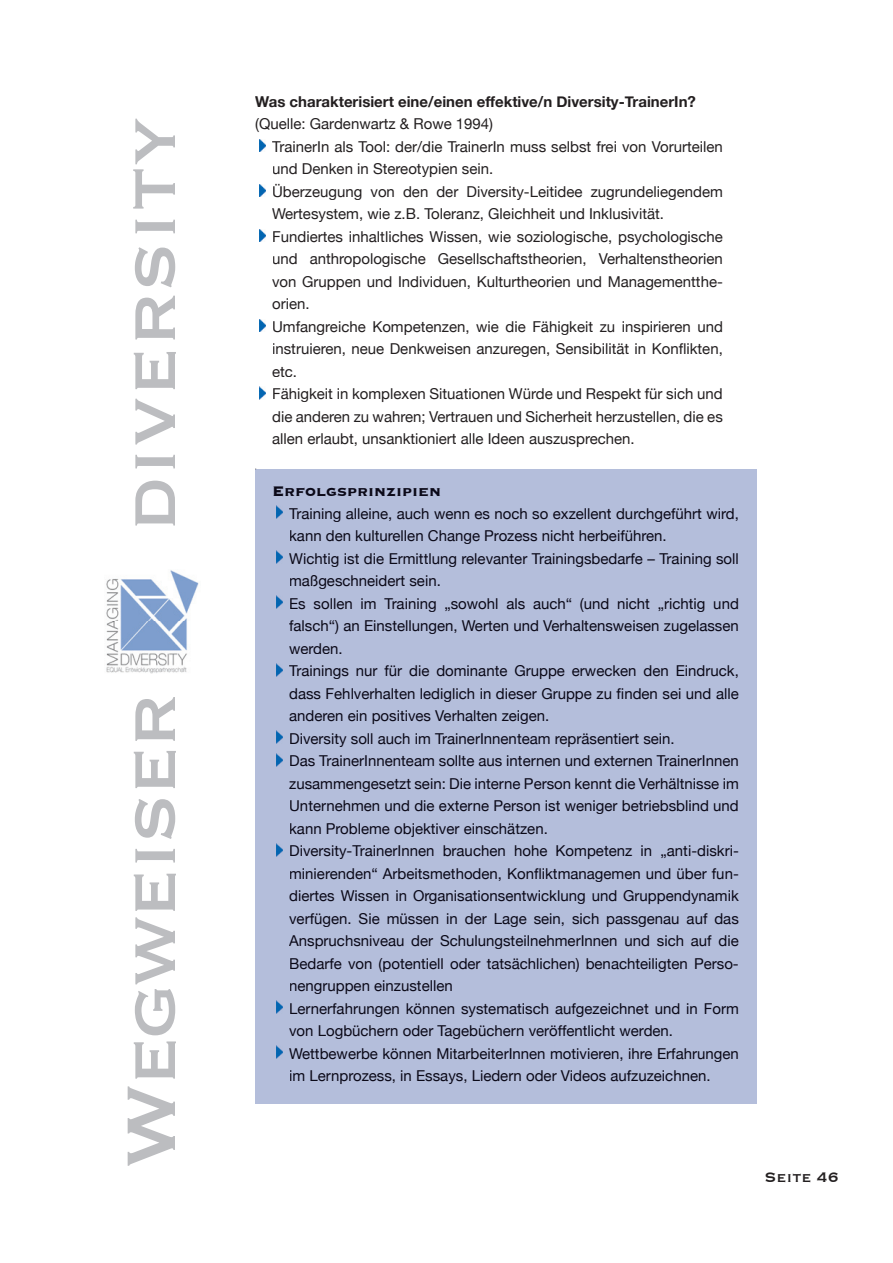
<style>
.page{position:relative;width:893px;height:1263px;background:#fff}
.page>*{position:absolute;margin:0;border:0;box-sizing:border-box;transform-origin:0 0}
.t1{font:90px "Copperplate";letter-spacing:-.015em;color:#bcbdc0}
.t2{font:700 18px "Copperplate";color:#0b0918}
.t3{font:18px "Copperplate";color:#231f20}
.t4{font:15px/22.5px "Helvetica Neue";color:#0b0918}
.t5{font:15px/22.5px "Helvetica Neue";color:#231f20}
.t6{font:700 15px "Helvetica Neue";color:#231f20}
</style>
<div class="page">
<img style="left:106px;top:570px;width:93px;height:103px">
<svg style="left:259px;top:139px;width:7px;height:13px"></svg>
<svg style="left:259px;top:184px;width:7px;height:13px"></svg>
<svg style="left:259px;top:229px;width:7px;height:13px"></svg>
<svg style="left:259px;top:319px;width:7px;height:13px"></svg>
<svg style="left:259px;top:387px;width:7px;height:12px"></svg>
<div style="left:255px;top:469px;width:502px;height:634px;background:#b4bedb"></div>
<div style="left:274px;top:486px;width:166px;height:10px;background:#b4bedb"></div>
<svg style="left:276px;top:506px;width:7px;height:12px"></svg>
<div style="left:289px;top:508px;width:450px;height:14px;background:#b4bedb"></div>
<div style="left:290px;top:530px;width:375px;height:14px;background:#b4bedb"></div>
<svg style="left:276px;top:551px;width:7px;height:12px"></svg>
<div style="left:289px;top:553px;width:450px;height:14px;background:#b4bedb"></div>
<div style="left:290px;top:575px;width:150px;height:14px;background:#b4bedb"></div>
<svg style="left:276px;top:596px;width:7px;height:12px"></svg>
<div style="left:290px;top:597px;width:449px;height:15px;background:#b4bedb"></div>
<div style="left:289px;top:620px;width:450px;height:14px;background:#b4bedb"></div>
<div style="left:289px;top:643px;width:54px;height:11px;background:#b4bedb"></div>
<svg style="left:276px;top:663px;width:7px;height:13px"></svg>
<div style="left:289px;top:665px;width:450px;height:14px;background:#b4bedb"></div>
<div style="left:290px;top:687px;width:449px;height:15px;background:#b4bedb"></div>
<div style="left:290px;top:710px;width:258px;height:14px;background:#b4bedb"></div>
<svg style="left:276px;top:731px;width:7px;height:12px"></svg>
<div style="left:290px;top:733px;width:385px;height:14px;background:#b4bedb"></div>
<svg style="left:276px;top:753px;width:7px;height:13px"></svg>
<div style="left:290px;top:755px;width:449px;height:11px;background:#b4bedb"></div>
<div style="left:289px;top:778px;width:450px;height:14px;background:#b4bedb"></div>
<div style="left:290px;top:800px;width:449px;height:14px;background:#b4bedb"></div>
<div style="left:290px;top:823px;width:258px;height:13px;background:#b4bedb"></div>
<svg style="left:276px;top:843px;width:7px;height:13px"></svg>
<div style="left:290px;top:845px;width:448px;height:14px;background:#b4bedb"></div>
<div style="left:290px;top:868px;width:448px;height:14px;background:#b4bedb"></div>
<div style="left:290px;top:890px;width:449px;height:14px;background:#b4bedb"></div>
<div style="left:289px;top:912px;width:450px;height:15px;background:#b4bedb"></div>
<div style="left:289px;top:935px;width:450px;height:14px;background:#b4bedb"></div>
<div style="left:290px;top:957px;width:448px;height:15px;background:#b4bedb"></div>
<div style="left:290px;top:980px;width:162px;height:14px;background:#b4bedb"></div>
<svg style="left:276px;top:1001px;width:7px;height:12px"></svg>
<div style="left:290px;top:1003px;width:449px;height:14px;background:#b4bedb"></div>
<div style="left:289px;top:1025px;width:383px;height:14px;background:#b4bedb"></div>
<svg style="left:276px;top:1046px;width:7px;height:12px"></svg>
<div style="left:289px;top:1048px;width:450px;height:14px;background:#b4bedb"></div>
<div style="left:290px;top:1070px;width:419px;height:14px;background:#b4bedb"></div>
<h1 class="t1" style="left:93px;top:531px;width:417px;rotate:-90deg">diversity</h1>
<h1 class="t1" style="left:93px;top:1168px;width:477px;rotate:-90deg">Wegweiser</h1>
<p class="t6" style="left:255px;top:92px;width:442px">Was charakterisiert eine/einen effektive/n Diversity-TrainerIn?</p>
<p class="t5" style="left:272px;top:112px;width:452px;text-indent:-17px">(Quelle: Gardenwartz &amp; Rowe 1994)<br>TrainerIn als Tool: der/die TrainerIn muss selbst frei von Vorurteilen und Denken in Stereotypien sein.<br>Überzeugung von den der Diversity-Leitidee zugrundeliegendem Wertesystem, wie z.B. Toleranz, Gleichheit und Inklusivität.<br>Fundiertes inhaltliches Wissen, wie soziologische, psychologische und anthropologische Gesellschaftstheorien, Verhaltenstheorien von Gruppen und Individuen, Kulturtheorien und Managementthe&shy;orien.<br>Umfangreiche Kompetenzen, wie die Fähigkeit zu inspirieren und instruieren, neue Denkweisen anzuregen, Sensibilität in Konflikten, etc.<br>Fähigkeit in komplexen Situationen Würde und Respekt für sich und die anderen zu wahren; Vertrauen und Sicherheit herzustellen, die es allen erlaubt, unsanktioniert alle Ideen auszusprechen.</p>
<p class="t2" style="left:272px;top:480px;width:171px">Erfolgsprinzipien</p>
<p class="t4" style="left:289px;top:502px;width:451px">Training alleine, auch wenn es noch so exzellent durchgeführt wird, kann den kulturellen Change Prozess nicht herbeiführen.<br>Wichtig ist die Ermittlung relevanter Trainingsbedarfe – Training soll maßgeschneidert sein.<br>Es sollen im Training „sowohl als auch“ (und nicht „richtig und falsch“) an Einstellungen, Werten und Verhaltensweisen zugelassen werden.<br>Trainings nur für die dominante Gruppe erwecken den Eindruck, dass Fehlverhalten lediglich in dieser Gruppe zu finden sei und alle anderen ein positives Verhalten zeigen.<br>Diversity soll auch im TrainerInnenteam repräsentiert sein.<br>Das TrainerInnenteam sollte aus internen und externen TrainerInnen zusammengesetzt sein: Die interne Person kennt die Verhältnisse im Unternehmen und die externe Person ist weniger betriebsblind und kann Probleme objektiver einschätzen.<br>Diversity-TrainerInnen brauchen hohe Kompetenz in „anti-diskri&shy;minierenden“ Arbeitsmethoden, Konfliktmanagemen und über fun&shy;diertes Wissen in Organisationsentwicklung und Gruppendynamik verfügen. Sie müssen in der Lage sein, sich passgenau auf das Anspruchsniveau der SchulungsteilnehmerInnen und sich auf die Bedarfe von (potentiell oder tatsächlichen) benachteiligten Perso&shy;nengruppen einzustellen<br>Lernerfahrungen können systematisch aufgezeichnet und in Form von Logbüchern oder Tagebüchern veröffentlicht werden.<br>Wettbewerbe können MitarbeiterInnen motivieren, ihre Erfahrungen im Lernprozess, in Essays, Liedern oder Videos aufzuzeichnen.</p>
<p class="t3" style="left:764px;top:1166px;width:76px">Seite 46</p>
</div>
